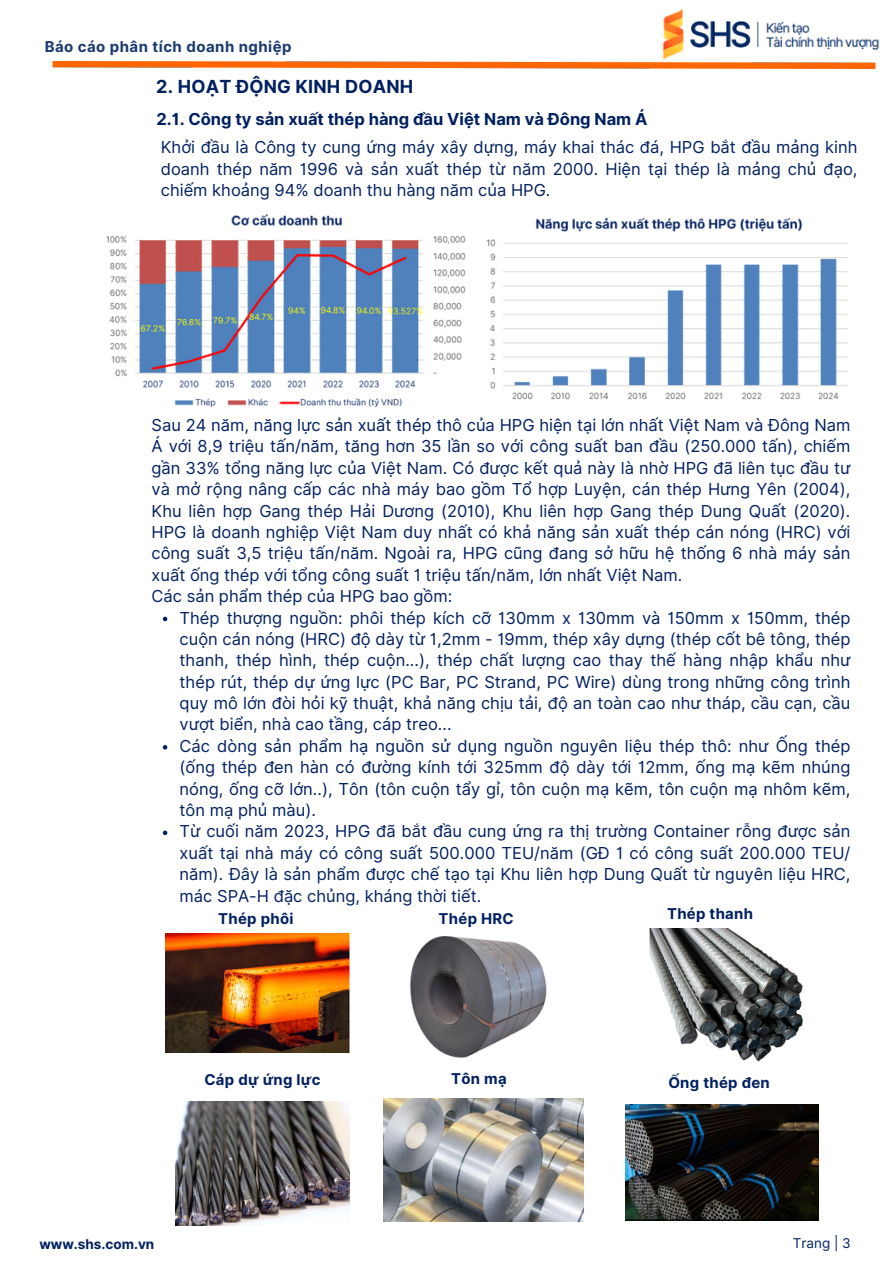
<style>
.page{position:relative;width:894px;height:1264px;background:#fff}
.page>*{position:absolute;margin:0;border:0;box-sizing:border-box;transform-origin:0 0}
.t1{font:700 18px "Inter";letter-spacing:.015em;color:#002060}
.t2{font:16.5px/21.3px "Inter";color:#002060;text-align:justify}
.t3{font:700 16.5px "Inter";color:#002060}
.t4{font:700 15px "Inter";letter-spacing:.035em;color:#193a6f}
.t5{font:700 14.85px "Inter";letter-spacing:.02em;color:#002060}
.t6{font:700 13.5px "Inter";color:#002060}
.t7{font:13.5px "Inter";color:#002060}
</style>
<div class="page">
<img style="left:52px;top:62px;width:824px;height:7px">
<img style="left:662px;top:9px;width:218px;height:51px">
<svg style="left:163px;top:616px;width:4px;height:5px"></svg>
<svg style="left:163px;top:745px;width:4px;height:4px"></svg>
<svg style="left:163px;top:830px;width:4px;height:5px"></svg>
<img style="left:175px;top:1101px;width:174px;height:124px">
<img style="left:410px;top:936px;width:137px;height:122px">
<img style="left:649px;top:928px;width:154px;height:134px">
<img style="left:166px;top:933px;width:183px;height:119px">
<img style="left:625px;top:1104px;width:193px;height:116px">
<img style="left:383px;top:1098px;width:200px;height:123px">
<img style="left:106px;top:214px;width:360px;height:194px">
<img style="left:486px;top:217px;width:362px;height:183px">
<h4 class="t4" style="left:45px;top:38px;width:248px">Báo cáo phân tích doanh nghiệp</h4>
<h4 class="t1" style="left:156px;top:76px;width:259px">2. HOẠT ĐỘNG KINH DOANH</h4>
<p class="t3" style="left:156px;top:109px;width:492px">2.1. Công ty sản xuất thép hàng đầu Việt Nam và Đông Nam Á</p>
<h4 class="t2" style="left:161px;top:137px;width:698px">Khởi đầu là Công ty cung ứng máy xây dựng, máy khai thác đá, HPG bắt đầu mảng kinh doanh thép năm 1996 và sản xuất thép từ năm 2000. Hiện tại thép là mảng chủ đạo, chiếm khoảng 94% doanh thu hàng năm của HPG.</h4>
<p class="t2" style="left:151px;top:414px;width:700px;text-align:left">Sau 24 năm, năng lực sản xuất thép thô của HPG hiện tại lớn nhất Việt Nam và Đông Nam Á với 8,9 triệu tấn/năm, tăng hơn 35 lần so với công suất ban đầu (250.000 tấn), chiếm gần 33% tổng năng lực của Việt Nam. Có được kết quả này là nhờ HPG đã liên tục đầu tư và mở rộng nâng cấp các nhà máy bao gồm Tổ hợp Luyện, cán thép Hưng Yên (2004), Khu liên hợp Gang thép Hải Dương (2010), Khu liên hợp Gang thép Dung Quất (2020).<br>HPG là doanh nghiệp Việt Nam duy nhất có khả năng sản xuất thép cán nóng (HRC) với công suất 3,5 triệu tấn/năm. Ngoài ra, HPG cũng đang sở hữu hệ thống 6 nhà máy sản xuất ống thép với tổng công suất 1 triệu tấn/năm, lớn nhất Việt Nam.<br>Các sản phẩm thép của HPG bao gồm:</p>
<p class="t2" style="left:179px;top:607px;width:672px">Thép thượng nguồn: phôi thép kích cỡ 130mm x 130mm và 150mm x 150mm, thép cuộn cán nóng (HRC) độ dày từ 1,2mm - 19mm, thép xây dựng (thép cốt bê tông, thép thanh, thép hình, thép cuộn...), thép chất lượng cao thay thế hàng nhập khẩu như thép rút, thép dự ứng lực (PC Bar, PC Strand, PC Wire) dùng trong những công trình quy mô lớn đòi hỏi kỹ thuật, khả năng chịu tải, độ an toàn cao như tháp, cầu cạn, cầu vượt biển, nhà cao tầng, cáp treo...</p>
<h1 class="t2" style="left:179px;top:735px;width:672px">Các dòng sản phẩm hạ nguồn sử dụng nguồn nguyên liệu thép thô: như Ống thép (ống thép đen hàn có đường kính tới 325mm độ dày tới 12mm, ống mạ kẽm nhúng nóng, ống cỡ lớn..), Tôn (tôn cuộn tẩy gỉ, tôn cuộn mạ kẽm, tôn cuộn mạ nhôm kẽm, tôn mạ phủ màu).</h1>
<h2 class="t2" style="left:179px;top:820px;width:672px">Từ cuối năm 2023, HPG đã bắt đầu cung ứng ra thị trường Container rỗng được sản xuất tại nhà máy có công suất 500.000 TEU/năm (GĐ 1 có công suất 200.000 TEU/ năm). Đây là sản phẩm được chế tạo tại Khu liên hợp Dung Quất từ nguyên liệu HRC, mác SPA-H đặc chủng, kháng thời tiết.</h2>
<p class="t5" style="left:218px;top:910px;width:77px">Thép phôi</p>
<p class="t5" style="left:438px;top:910px;width:77px">Thép HRC</p>
<h3 class="t5" style="left:667px;top:904px;width:87px">Thép thanh</h3>
<p class="t5" style="left:204px;top:1070px;width:117px">Cáp dự ứng lực</p>
<p class="t5" style="left:451px;top:1069px;width:57px">Tôn mạ</p>
<p class="t5" style="left:668px;top:1073px;width:103px">Ống thép đen</p>
<p class="t6" style="left:39px;top:1236px;width:116px">www.shs.com.vn</p>
<h3 class="t7" style="left:792px;top:1234px;width:59px">Trang | 3</h3>
</div>
